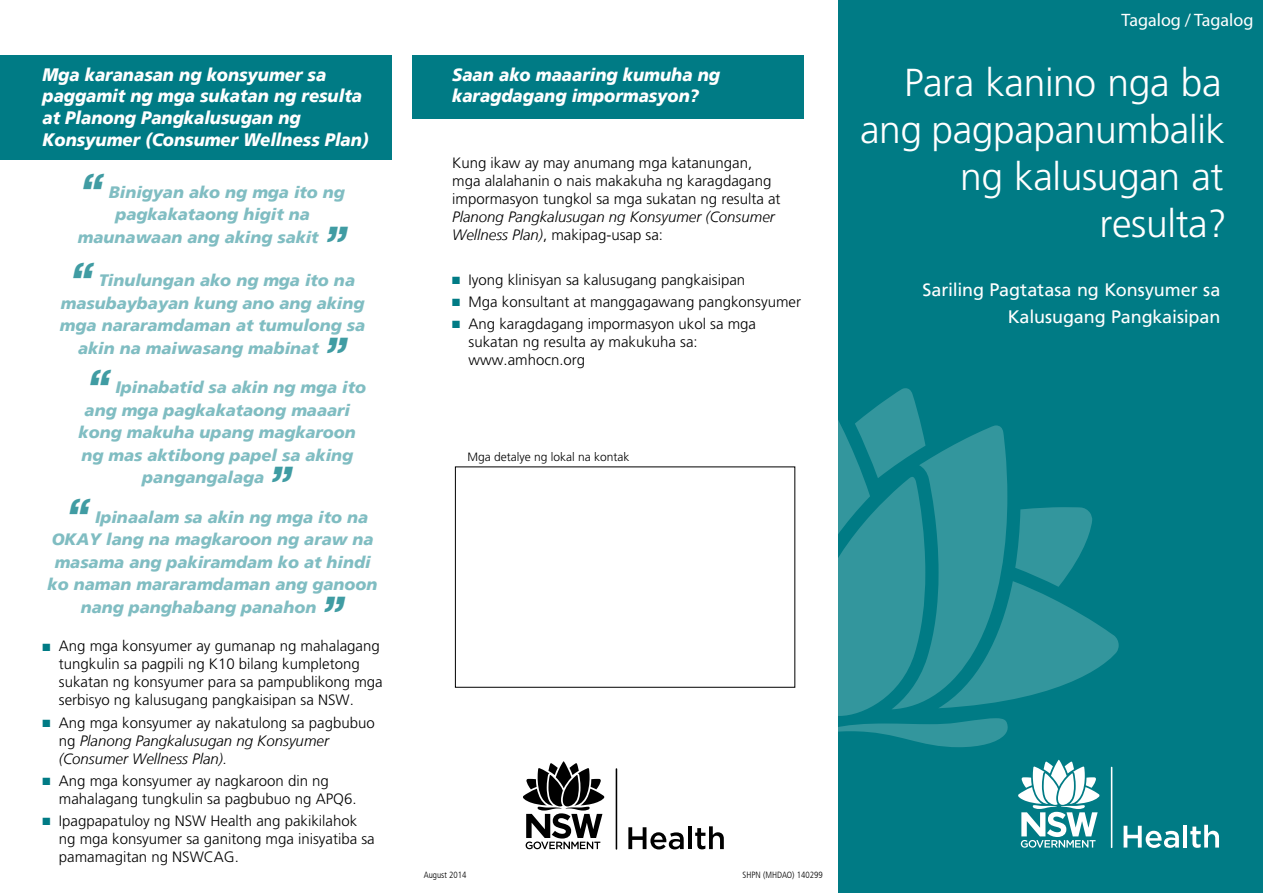
<style>
.page{position:relative;width:1263px;height:893px;background:#fff}
.page>*{position:absolute;margin:0;border:0;box-sizing:border-box;transform-origin:0 0}
.t1{font:italic 700 48px "Helvetica Neue";color:#409ca3}
.t2{font:300 39px/46.8px "Frutiger";letter-spacing:-.01em;color:#fff;text-align:right}
.t3{font:italic 900 18px/21.6px "Frutiger LT";color:#fff;scale:.93 1}
.t4{font:18px/27px "Frutiger LT";letter-spacing:-.005em;color:#fff;text-align:right}
.t5{font:18px "Myriad Pro";color:#fff}
.t6{font:italic 900 16.5px "Frutiger LT";color:#80bdc2}
.t7{font:300 15px/18px "Frutiger";color:#000}
.t8{font:italic 300 15px/18px "Frutiger LT";color:#000}
.t9{font:300 12px "Frutiger";color:#000}
.t10{font:300 condensed 9px "Frutiger LT";color:#000}
.s1{color:#007b85}
.s2{font-family:"Frutiger";font-style:normal}
.s3{font-family:"Frutiger LT";font-style:italic}
</style>
<div class="page">
<div style="left:838px;top:0;width:425px;height:893px;background:#007b85"></div>
<hr style="left:1183px;top:825px;width:4px;height:22px;background:#fff">
<svg style="left:1190px;top:825px;width:29px;height:23px"></svg>
<hr style="left:616px;top:768px;width:1px;height:82px;background:#000">
<svg style="left:628px;top:827px;width:56px;height:22px"></svg>
<hr style="left:688px;top:826px;width:4px;height:23px;background:#000">
<svg style="left:695px;top:826px;width:29px;height:23px"></svg>
<svg style="left:523px;top:761px;width:81px;height:88px"></svg>
<svg style="left:838px;top:388px;width:341px;height:461px"></svg>
<div style="left:0;top:55px;width:391px;height:104px;background:#007b85"></div>
<div style="left:412px;top:55px;width:392px;height:64px;background:#007b85"></div>
<div style="left:455px;top:466px;width:340px;height:222px;border:1px solid #000"></div>
<p class="t3" style="left:43px;top:64px;width:352px">Mga karanasan ng konsyumer sa paggamit ng mga sukatan ng resulta at Planong Pangkalusugan ng<br>Konsyumer (Consumer Wellness Plan)</p>
<h1 class="t1" style="left:80px;top:161px;width:25px">“</h1>
<p class="t6" style="left:109px;top:182px;width:238px">Binigyan ako ng mga ito ng</p>
<p class="t6" style="left:115px;top:204px;width:196px">pagkakataong higit na</p>
<p class="t6" style="left:78px;top:227px;width:242px">maunawaan ang aking sakit</p>
<h1 class="t1" style="left:324px;top:214px;width:25px">”</h1>
<h1 class="t1" style="left:70px;top:250px;width:25px">“</h1>
<p class="t6" style="left:99px;top:271px;width:258px">Tinulungan ako ng mga ito na</p>
<p class="t6" style="left:61px;top:293px;width:305px">masubaybayan kung ano ang aking</p>
<p class="t6" style="left:60px;top:316px;width:307px">mga nararamdaman at tumulong sa</p>
<p class="t6" style="left:78px;top:338px;width:242px">akin na maiwasang mabinat</p>
<h1 class="t1" style="left:324px;top:325px;width:25px">”</h1>
<h1 class="t1" style="left:87px;top:357px;width:25px">“</h1>
<p class="t6" style="left:115px;top:378px;width:252px">Ipinabatid sa akin ng mga ito</p>
<p class="t6" style="left:85px;top:400px;width:267px">ang mga pagkakataong maaari</p>
<p class="t6" style="left:79px;top:423px;width:279px">kong makuha upang magkaroon</p>
<p class="t6" style="left:81px;top:445px;width:273px">ng mas aktibong papel sa aking</p>
<p class="t6" style="left:142px;top:468px;width:123px">pangangalaga</p>
<h1 class="t1" style="left:269px;top:455px;width:25px">”</h1>
<h1 class="t1" style="left:66px;top:487px;width:25px">“</h1>
<p class="t6" style="left:95px;top:507px;width:275px">Ipinaalam sa akin ng mga ito na</p>
<p class="t6" style="left:52px;top:530px;width:323px">OKAY lang na magkaroon ng araw na</p>
<p class="t6" style="left:55px;top:552px;width:317px">masama ang pakiramdam ko at hindi</p>
<p class="t6" style="left:48px;top:575px;width:332px">ko naman mararamdaman ang ganoon</p>
<p class="t6" style="left:81px;top:597px;width:237px">nang panghabang panahon</p>
<h1 class="t1" style="left:321px;top:584px;width:25px">”</h1>
<p class="t7" style="left:59px;top:637px;width:325px;text-indent:-16px"><span class="s1">■</span> Ang mga konsyumer ay gumanap ng mahalagang tungkulin sa pagpili ng K10 bilang kumpletong sukatan ng konsyumer para sa pampublikong mga serbisyo ng kalusugang pangkaisipan sa NSW.</p>
<p class="t7" style="left:43px;top:713px;width:334px"><span class="s1">■</span> Ang mga konsyumer ay nakatulong sa pagbubuo</p>
<p class="t8" style="left:59px;top:732px;width:272px"><span class="s2">ng</span> Planong Pangkalusugan ng Konsyumer (Consumer Wellness Plan).</p>
<p class="t7" style="left:59px;top:772px;width:299px;text-indent:-16px"><span class="s1">■</span> Ang mga konsyumer ay nagkaroon din ng mahalagang tungkulin sa pagbubuo ng APQ6.</p>
<p class="t7" style="left:59px;top:812px;width:317px;text-indent:-16px"><span class="s1">■</span> Ipagpapatuloy ng NSW Health ang pakikilahok ng mga konsyumer sa ganitong mga inisyatiba sa pamamagitan ng NSWCAG.</p>
<p class="t3" style="left:452px;top:64px;width:290px">Saan ako maaaring kumuha ng karagdagang impormasyon?</p>
<p class="t7" style="left:452px;top:154px;width:330px">Kung ikaw ay may anumang mga katanungan, mga alalahanin o nais makakuha ng karagdagang impormasyon tungkol sa mga sukatan ng resulta at</p>
<p class="t8" style="left:452px;top:208px;width:324px">Planong Pangkalusugan ng Konsyumer (Consumer</p>
<p class="t7" style="left:452px;top:226px;width:212px"><span class="s3">Wellness Plan)</span>, makipag-usap sa:</p>
<p class="t7" style="left:452px;top:270px;width:295px"><span class="s1">■</span> Iyong klinisyan sa kalusugang pangkaisipan</p>
<p class="t7" style="left:452px;top:293px;width:350px"><span class="s1">■</span> Mga konsultant at manggagawang pangkonsyumer</p>
<p class="t7" style="left:468px;top:315px;width:289px;text-indent:-16px"><span class="s1">■</span> Ang karagdagang impormasyon ukol sa mga sukatan ng resulta ay makukuha sa: www.amhocn.org</p>
<p class="t9" style="left:468px;top:450px;width:164px">Mga detalye ng lokal na kontak</p>
<p class="t5" style="left:1121px;top:9px;width:133px">Tagalog / Tagalog</p>
<h2 class="t2" style="left:860px;top:59px;width:368px">Para kanino nga ba ang pagpapanumbalik ng kalusugan at resulta?</h2>
<p class="t4" style="left:922px;top:276px;width:299px">Sariling Pagtatasa ng Konsyumer sa<br>Kalusugang Pangkaisipan</p>
<p class="t10" style="left:424px;top:870px;width:44px">August 2014</p>
<p class="t10" style="left:742px;top:870px;width:82px">SHPN (MHDAO) 140299</p>
</div>
